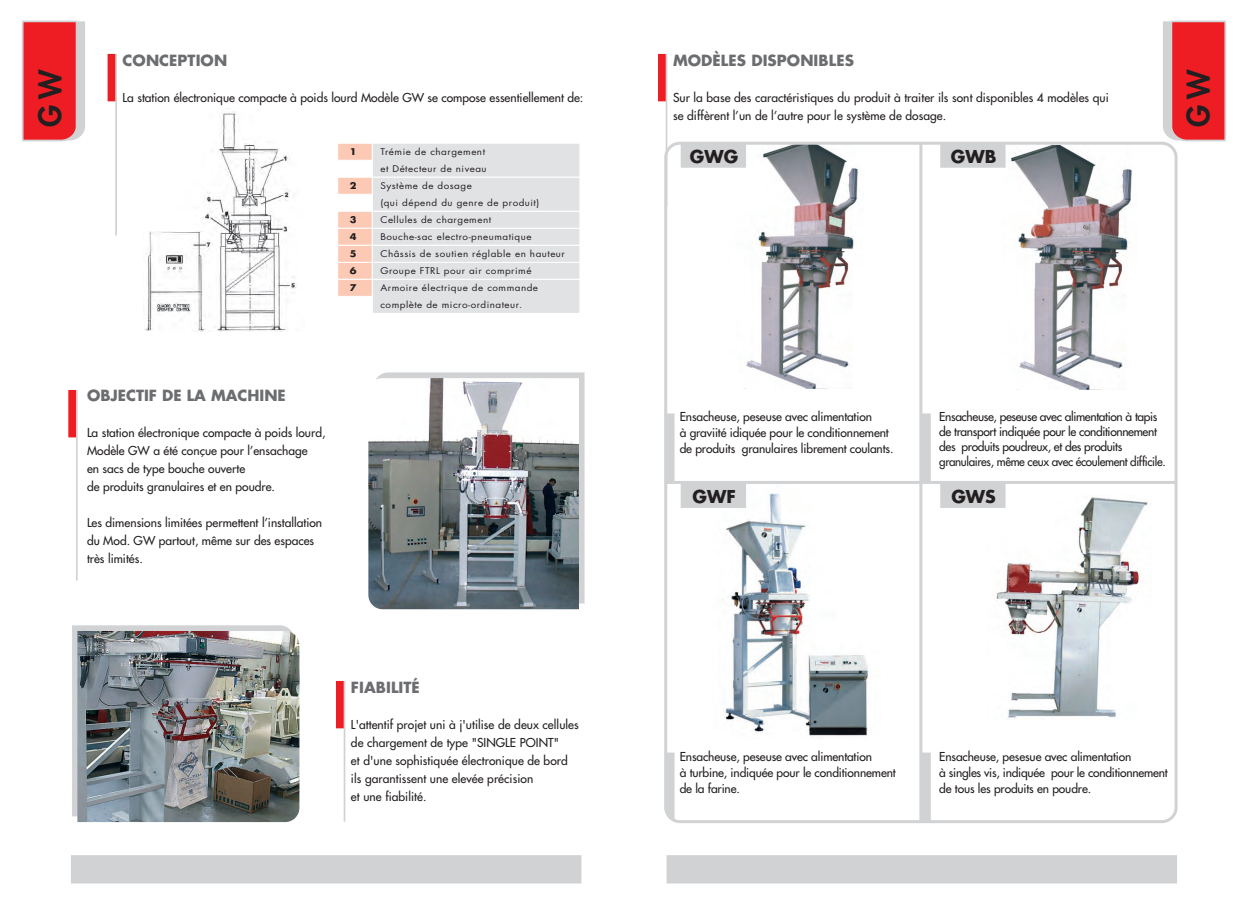
<style>
.page{position:relative;width:1248px;height:899px;background:#fff}
.page>*{position:absolute;margin:0;border:0;box-sizing:border-box;transform-origin:0 0}
.t1{font:800 30px "Futura";color:#231f20}
.t2{font:700 17.3px "Futura";color:#231f20}
.t3{font:700 15px "Futura";letter-spacing:.005em;color:#6c6d70}
.t4{font:12px/18px "Futura";color:#231f20}
.t5{font:12px/15px "Futura";letter-spacing:-.03em;color:#231f20}
.t6{font:9px/17px "Futura";letter-spacing:.05em;color:#231f20;scale:1.1 1}
.t7{font:700 9px "Futura";color:#231f20;scale:1.1 1}
</style>
<div class="page">
<img style="left:145px;top:111px;width:151px;height:220px">
<div style="left:666px;top:855px;width:510px;height:28px;background:#d1d2d4"></div>
<div style="left:71px;top:855px;width:510px;height:28px;background:#d1d2d4"></div>
<svg style="left:22px;top:20px;width:63px;height:120px;background:#e84046"></svg>
<div style="left:108px;top:54px;width:8px;height:47px;background:#ee1d23"></div>
<svg style="left:114px;top:53px;width:3px;height:183px"></svg>
<div style="left:658px;top:54px;width:8px;height:47px;background:#ee1d23"></div>
<div style="left:338px;top:143px;width:34px;height:17px;background:#fcc9b4"></div>
<div style="left:337px;top:143px;width:36px;height:18px;border:1px solid #fff"></div>
<div style="left:338px;top:177px;width:34px;height:17px;background:#fcc9b4"></div>
<div style="left:337px;top:177px;width:36px;height:18px;border:1px solid #fff"></div>
<div style="left:338px;top:211px;width:34px;height:17px;background:#fcc9b4"></div>
<div style="left:337px;top:211px;width:36px;height:18px;border:1px solid #fff"></div>
<div style="left:372px;top:143px;width:208px;height:34px;background:#e1e2e4"></div>
<div style="left:372px;top:143px;width:208px;height:35px;border:1px solid #fff"></div>
<div style="left:372px;top:177px;width:208px;height:34px;background:#e1e2e4"></div>
<div style="left:372px;top:177px;width:208px;height:35px;border:1px solid #fff"></div>
<div style="left:372px;top:211px;width:208px;height:17px;background:#e1e2e4"></div>
<div style="left:372px;top:211px;width:208px;height:18px;border:1px solid #fff"></div>
<div style="left:338px;top:228px;width:34px;height:17px;background:#fcc9b4"></div>
<div style="left:337px;top:228px;width:36px;height:18px;border:1px solid #fff"></div>
<div style="left:372px;top:228px;width:208px;height:17px;background:#e1e2e4"></div>
<div style="left:372px;top:228px;width:208px;height:18px;border:1px solid #fff"></div>
<div style="left:338px;top:262px;width:34px;height:17px;background:#fcc9b4"></div>
<div style="left:337px;top:262px;width:36px;height:18px;border:1px solid #fff"></div>
<div style="left:372px;top:262px;width:208px;height:17px;background:#e1e2e4"></div>
<div style="left:338px;top:279px;width:34px;height:17px;background:#fcc9b4"></div>
<div style="left:337px;top:279px;width:36px;height:18px;border:1px solid #fff"></div>
<div style="left:372px;top:279px;width:208px;height:34px;background:#e1e2e4"></div>
<div style="left:372px;top:279px;width:208px;height:35px;border:1px solid #fff"></div>
<div style="left:338px;top:245px;width:34px;height:17px;background:#fcc9b4"></div>
<div style="left:337px;top:245px;width:36px;height:18px;border:1px solid #fff"></div>
<div style="left:372px;top:245px;width:208px;height:17px;background:#e1e2e4"></div>
<div style="left:372px;top:245px;width:208px;height:18px;border:1px solid #fff"></div>
<svg style="left:377px;top:372px;width:207px;height:231px;background:#d3d4d6"></svg>
<svg style="left:72px;top:625px;width:219px;height:191px;background:#d3d4d5"></svg>
<img style="left:77px;top:631px;width:222px;height:191px">
<img style="left:368px;top:378px;width:211px;height:231px">
<div style="left:68px;top:390px;width:9px;height:47px;background:#ee1d23"></div>
<div style="left:336px;top:681px;width:8px;height:47px;background:#ee1d23"></div>
<svg style="left:75px;top:390px;width:3px;height:191px"></svg>
<svg style="left:343px;top:680px;width:3px;height:142px"></svg>
<svg style="left:662px;top:20px;width:564px;height:803px"></svg>
<div style="left:920px;top:752px;width:10px;height:69px;background:#d1d2d4"></div>
<p class="t3" style="left:673px;top:50px;width:182px">MODÈLES DISPONIBLES</p>
<p class="t4" style="left:673px;top:88px;width:437px">Sur la base des caractéristiques du produit à traiter ils sont disponibles 4 modèles qui se diffèrent l’un de l’autre pour le système de dosage.</p>
<p class="t3" style="left:123px;top:50px;width:106px">CONCEPTION</p>
<p class="t4" style="left:123px;top:88px;width:462px">La station électronique compacte à poids lourd Modèle GW se compose essentiellement de:</p>
<p class="t1" style="left:31px;top:127px;width:60px;rotate:-90deg">GW</p>
<p class="t1" style="left:1179px;top:127px;width:60px;rotate:-90deg">GW</p>
<p class="t7" style="left:350px;top:146px;width:8px">1</p>
<p class="t6" style="left:380px;top:143px;width:98px">Trémie de chargement et Détecteur de niveau</p>
<p class="t7" style="left:350px;top:180px;width:8px">2</p>
<p class="t6" style="left:380px;top:177px;width:146px">Système de dosage<br>(qui dépend du genre de produit)</p>
<p class="t7" style="left:350px;top:214px;width:8px">3</p>
<p class="t6" style="left:380px;top:211px;width:102px">Cellules de chargement</p>
<p class="t7" style="left:350px;top:231px;width:8px">4</p>
<p class="t6" style="left:380px;top:228px;width:139px">Bouche-sac electro-pneumatique</p>
<p class="t7" style="left:350px;top:248px;width:8px">5</p>
<p class="t6" style="left:380px;top:245px;width:169px">Châssis de soutien réglable en hauteur</p>
<p class="t7" style="left:350px;top:265px;width:8px">6</p>
<p class="t6" style="left:380px;top:262px;width:139px">Groupe FTRL pour air comprimé</p>
<p class="t7" style="left:350px;top:282px;width:8px">7</p>
<p class="t6" style="left:380px;top:279px;width:145px">Armoire électrique de commande complète de micro-ordinateur.</p>
<p class="t3" style="left:87px;top:386px;width:200px">OBJECTIF DE LA MACHINE</p>
<p class="t4" style="left:87px;top:424px;width:240px">La station électronique compacte à poids lourd, Modèle GW a été conçue pour l’ensachage<br>en sacs de type bouche ouverte<br>de produits granulaires et en poudre.</p>
<p class="t4" style="left:87px;top:514px;width:237px">Les dimensions limitées permettent l’installation du Mod. GW partout, même sur des espaces très limités.</p>
<p class="t3" style="left:351px;top:677px;width:70px">FIABILITÉ</p>
<p class="t4" style="left:351px;top:715px;width:229px">L'attentif projet uni à j'utilise de deux cellules de chargement de type "SINGLE POINT"<br>et d'une sophistiquée électronique de bord ils garantissent une elevée précision<br>et une fiabilité.</p>
<p class="t2" style="left:690px;top:145px;width:50px">GWG</p>
<p class="t2" style="left:950px;top:145px;width:47px">GWB</p>
<p class="t4" style="left:679px;top:409px;width:215px;line-height:16px">Ensacheuse, peseuse avec alimentation<br>à graviité idiquée pour le conditionnement de produits granulaires librement coulants.</p>
<p class="t2" style="left:692px;top:485px;width:45px">GWF</p>
<p class="t5" style="left:939px;top:409px;width:228px">Ensacheuse, peseuse avec alimentation à tapis de transport indiquée pour le conditionnement des produits poudreux, et des produits granulaires, même ceux avec écoulement difficile.</p>
<p class="t2" style="left:951px;top:485px;width:46px">GWS</p>
<p class="t4" style="left:679px;top:749px;width:217px;line-height:16px">Ensacheuse, peseuse avec alimentation<br>à turbine, indiquée pour le conditionnement de la farine.</p>
<p class="t4" style="left:939px;top:749px;width:230px;line-height:16px">Ensacheuse, pesesue avec alimentation<br>à singles vis, indiquée pour le conditionnement de tous les produits en poudre.</p>
</div>
